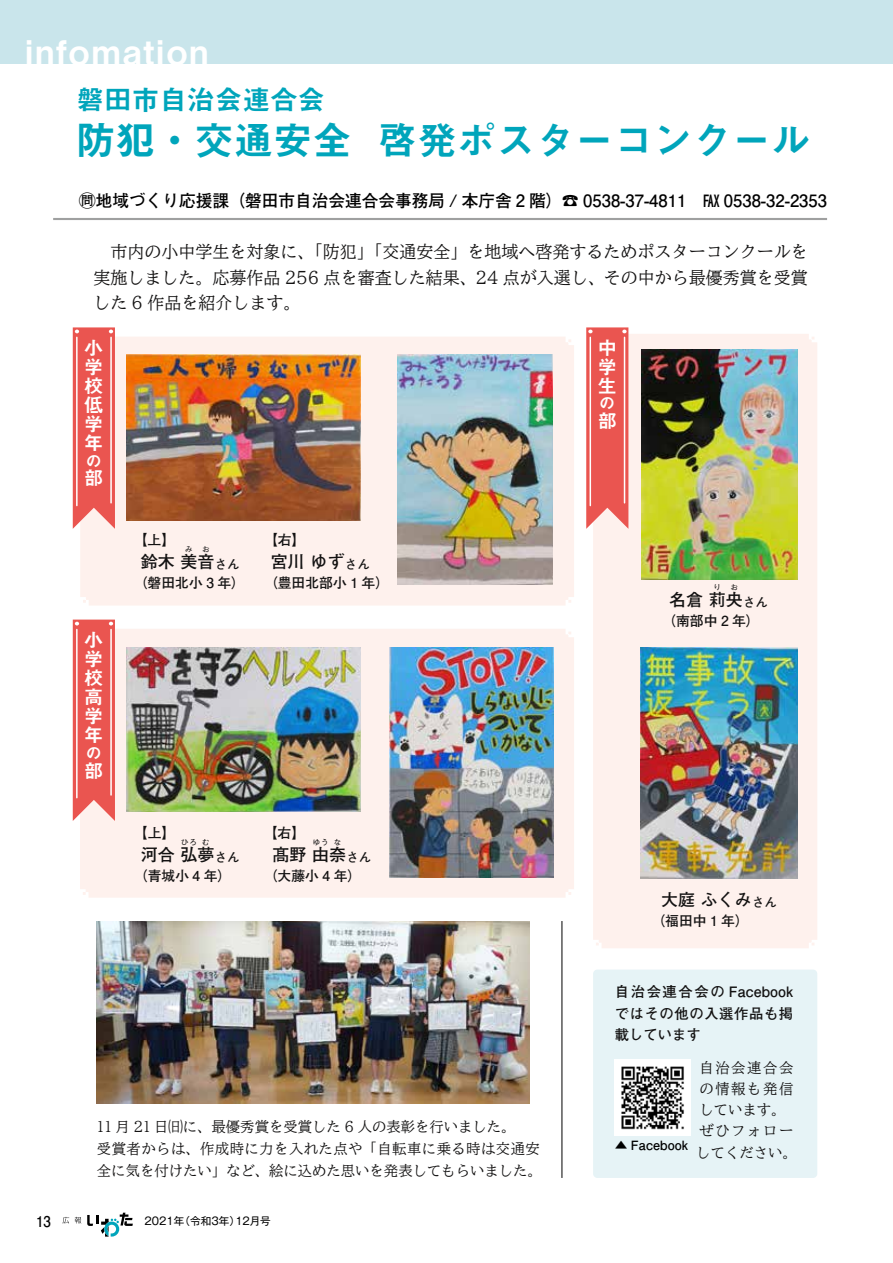
<style>
.page{position:relative;width:893px;height:1263px;background:#fff}
.page>*{position:absolute;margin:0;border:0;box-sizing:border-box;transform-origin:0 0}
.t1{font:39.3px "Midashi Go Pro MB31";color:#00a5bb}
.t2{font:34.05px "Midashi Go Pro MB31";letter-spacing:.05em;color:#fff}
.t3{font:27.6px "Midashi Go Pro MB31";color:#00a5bb}
.t4{font:19.2px/19.2px "Midashi Go Pro MB31";color:#fff;text-align:justify}
.t5{font:16.95px/25.5px "BIZ UD Mincho Medium";color:#131212;text-align:justify}
.t6{font:700 16.95px "Futo Go B101 Pro";color:#000}
.t7{font:700 16.95px "Futo Go B101 Pro";color:#131212}
.t8{font:15.9px "Midashi Go Pro MB31";color:#fff}
.t9{font:700 14.85px "Futo Go B101 Pro";color:#000;scale:.9 1}
.t10{font:14.4px/22.4px "BIZ UD Mincho Medium";color:#131212}
.t11{font:700 14.4px/21.3px "Futo Go B101 Pro";letter-spacing:.04em;color:#131212;text-align:justify}
.t12{font:14.4px/21.3px "BIZ UD Mincho Medium";letter-spacing:.11em;color:#131212}
.t13{font:700 13.8px "Futo Go B101 Pro";color:#131212}
.t14{font:700 12.75px "Futo Go B101 Pro";color:#000}
.t15{font:700 12.75px "Futo Go B101 Pro";color:#131212}
.t16{font:10.65px "Gothic MB101 Pro";color:#000}
.t17{font:700 7.5px "Futo Go B101 Pro";color:#131212}
.s1{font-family:"BIZ UDP Mincho Medium"}
.s2{font-size:12.75px}
</style>
<div class="page">
<div style="left:0;top:0;width:893px;height:64px;background:#c9e5eb"></div>
<div style="left:80px;top:629px;width:494px;height:269px;background:#fef1ed"></div>
<div style="left:80px;top:337px;width:494px;height:268px;background:#fef1ed"></div>
<hr style="left:53px;top:218px;width:774px;height:2px;background:#9fa0a0">
<div style="left:593px;top:969px;width:224px;height:209px;background:#e6f3f6;border-radius:4px"></div>
<img style="left:615px;top:1060px;width:75px;height:75px">
<img style="left:97px;top:921px;width:433px;height:182px">
<div style="left:593px;top:334px;width:224px;height:614px;background:#fef1ed"></div>
<img style="left:397px;top:354px;width:156px;height:231px">
<img style="left:126px;top:354px;width:234px;height:166px">
<img style="left:640px;top:647px;width:158px;height:232px">
<img style="left:641px;top:349px;width:156px;height:231px">
<img style="left:126px;top:647px;width:234px;height:165px">
<img style="left:390px;top:647px;width:163px;height:230px">
<svg style="left:73px;top:327px;width:42px;height:202px;background:#ec6763"></svg>
<svg style="left:586px;top:327px;width:42px;height:202px;background:#ed6d69"></svg>
<svg style="left:73px;top:620px;width:42px;height:201px;background:#ec6762"></svg>
<hr style="left:562px;top:921px;width:1px;height:257px;background:#000">
<svg style="left:62px;top:1217px;width:7px;height:6px"></svg>
<svg style="left:75px;top:1217px;width:6px;height:6px"></svg>
<svg style="left:87px;top:1213px;width:46px;height:23px"></svg>
<h2 class="t2" style="left:25px;top:25px;width:185px">infomation</h2>
<h3 class="t3" style="left:77px;top:77px;width:250px">磐田市自治会連合会</h3>
<h1 class="t1" style="left:77px;top:109px;width:736px">防犯・交通安全 啓発ポスターコンクール</h1>
<p class="t6" style="left:79px;top:187px;width:750px">問地域づくり応援課（磐田市自治会連合会事務局 / 本庁舎 2 階）☎ 0538-37-4811　ＦＡＸ 0538-32-2353</p>
<p class="t5" style="left:93px;top:239px;width:716px">　市内の小中学生を対象に、「防犯」「交通安全」を地域へ啓発するためポスターコンクールを実施しました。応募作品 <span class="s1">256</span> 点を審査した結果、<span class="s1">24</span> 点が入選し、その中から最優秀賞を受賞した <span class="s1">6</span> 作品を紹介します。</p>
<p class="t4" style="left:84px;top:335px;width:20px">小学校低学年</p>
<p class="t8" style="left:86px;top:448px;width:16px">の</p>
<p class="t4" style="left:84px;top:466px;width:20px">部</p>
<p class="t4" style="left:84px;top:628px;width:20px">小学校高学年</p>
<p class="t8" style="left:86px;top:740px;width:16px">の</p>
<p class="t4" style="left:84px;top:758px;width:20px">部</p>
<p class="t13" style="left:134px;top:528px;width:43px">【上】</p>
<p class="t7" style="left:141px;top:548px;width:75px">鈴木 美音</p>
<p class="t17" style="left:185px;top:543px;width:9px">み</p>
<p class="t17" style="left:202px;top:543px;width:9px">お</p>
<p class="t15" style="left:214px;top:554px;width:27px">さん</p>
<p class="t13" style="left:134px;top:571px;width:113px">（磐田北小 3 年）</p>
<p class="t13" style="left:264px;top:528px;width:43px">【右】</p>
<p class="t7" style="left:271px;top:548px;width:101px">宮川 ゆず<span class="s2">さん</span></p>
<p class="t13" style="left:264px;top:571px;width:127px">（豊田北部小 1 年）</p>
<p class="t13" style="left:134px;top:821px;width:43px">【上】</p>
<p class="t7" style="left:141px;top:841px;width:75px">河合 弘夢</p>
<p class="t17" style="left:181px;top:836px;width:17px">ひろ</p>
<p class="t17" style="left:202px;top:836px;width:9px">む</p>
<p class="t15" style="left:214px;top:847px;width:27px">さん</p>
<p class="t13" style="left:134px;top:864px;width:99px">（青城小 4 年）</p>
<p class="t13" style="left:264px;top:821px;width:43px">【右】</p>
<p class="t7" style="left:272px;top:841px;width:75px">髙野 由奈</p>
<p class="t17" style="left:313px;top:836px;width:17px">ゆう</p>
<p class="t17" style="left:334px;top:836px;width:9px">な</p>
<p class="t15" style="left:346px;top:847px;width:27px">さん</p>
<p class="t13" style="left:264px;top:864px;width:99px">（大藤小 4 年）</p>
<p class="t10" style="left:97px;top:1115px;width:446px"><span class="s1">11</span> 月 <span class="s1">21</span> 日㈰に、最優秀賞を受賞した <span class="s1">6</span> 人の表彰を行いました。<br>受賞者からは、作成時に力を入れた点や「自転車に乗る時は交通安全に気を付けたい」など、絵に込めた思いを発表してもらいました。</p>
<p class="t9" style="left:36px;top:1209px;width:18px">13</p>
<p class="t16" style="left:145px;top:1212px;width:128px">2021年（令和3年）12月号</p>
<p class="t4" style="left:598px;top:335px;width:19px">中学生</p>
<p class="t8" style="left:599px;top:390px;width:16px">の</p>
<p class="t4" style="left:598px;top:409px;width:20px">部</p>
<p class="t17" style="left:714px;top:581px;width:9px">り</p>
<p class="t17" style="left:731px;top:581px;width:9px">お</p>
<p class="t7" style="left:669px;top:586px;width:75px">名倉 莉央</p>
<p class="t15" style="left:743px;top:591px;width:27px">さん</p>
<p class="t13" style="left:662px;top:609px;width:99px">（南部中 2 年）</p>
<p class="t7" style="left:661px;top:886px;width:118px">大庭 ふくみ<span class="s2">さん</span></p>
<p class="t13" style="left:651px;top:909px;width:99px">（福田中 1 年）</p>
<p class="t11" style="left:615px;top:979px;width:180px">自治会連合会の Facebookではその他の入選作品も掲載しています</p>
<p class="t12" style="left:696px;top:1056px;width:102px">自治会連合会の情報も発信しています。ぜひフォローしてください。</p>
<p class="t14" style="left:615px;top:1135px;width:75px">▲ Facebook</p>
</div>
